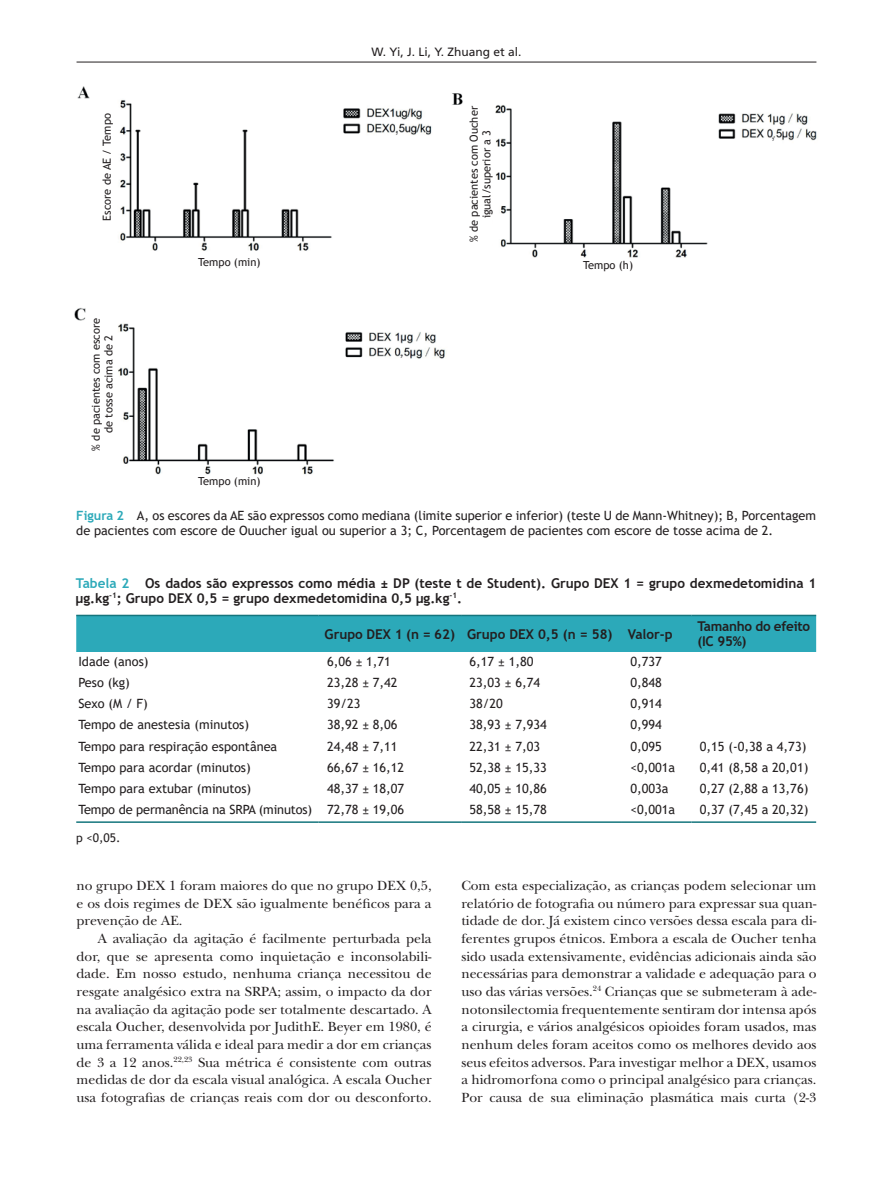
<style>
.page{position:relative;width:893px;height:1191px;background:#fff}
.page>*{position:absolute;margin:0;border:0;box-sizing:border-box;transform-origin:0 0}
.t1{font:15px "Arial";color:#636366}
.t2{font:13.8px/17.7px "New Baskerville Std";color:#231f20;text-align:justify}
.t3{font:700 13.5px/14.5px "Trebuchet MS";color:#231f20}
.t4{font:700 13.5px/14.5px "Trebuchet MS";letter-spacing:-.02em;color:#231f20}
.t5{font:12.75px/15px "Trebuchet MS";color:#231f20}
.t6{font:12px "Frutiger LT Std";color:#231f20}
.t7{font:12px "Trebuchet MS";color:#231f20}
.t8{font:11.1px/12.6px "Trebuchet MS";color:#231f20;text-align:center}
.s1{font-weight:700;color:#2ca9b9}
.s2{color:#2ca9b9}
</style>
<div class="page">
<hr style="left:77px;top:62px;width:739px;height:1px;background:#231f20">
<div style="left:76px;top:616px;width:740px;height:36px;background:#2ca9b9"></div>
<hr style="left:76px;top:614px;width:243px;height:2px;background:#15757d">
<hr style="left:319px;top:614px;width:142px;height:2px;background:#15757d">
<hr style="left:461px;top:614px;width:161px;height:2px;background:#15757d">
<hr style="left:622px;top:614px;width:69px;height:2px;background:#15757d">
<hr style="left:691px;top:614px;width:125px;height:2px;background:#15757d">
<hr style="left:76px;top:821px;width:243px;height:2px;background:#15757d">
<hr style="left:319px;top:821px;width:142px;height:2px;background:#15757d">
<hr style="left:461px;top:821px;width:161px;height:2px;background:#15757d">
<hr style="left:622px;top:821px;width:69px;height:2px;background:#15757d">
<hr style="left:691px;top:821px;width:125px;height:2px;background:#15757d">
<img style="left:74px;top:86px;width:743px;height:389px">
<div style="left:89px;top:139px;width:27px;height:62px;background:#fff"></div>
<div style="left:89px;top:307px;width:27px;height:173px;background:#fff"></div>
<div style="left:464px;top:93px;width:27px;height:173px;background:#fff"></div>
<div style="left:199px;top:252px;width:66px;height:17px;background:#fff"></div>
<div style="left:572px;top:261px;width:66px;height:17px;background:#fff"></div>
<p class="t6" style="left:371px;top:44px;width:152px">W. Yi, J. Li, Y. Zhuang et al.</p>
<p class="t8" style="left:100px;top:221px;width:109px;rotate:-90deg">Escore de AE / Tempo</p>
<p class="t8" style="left:468px;top:242px;width:137px;rotate:-90deg">% de pacientes com Oucher igual/superior a 3</p>
<p class="t1" style="left:395px;top:117px;width:6px">,</p>
<p class="t8" style="left:90px;top:450px;width:134px;rotate:-90deg">% de pacientes com escore de tosse acima de 2</p>
<p class="t8" style="left:198px;top:255px;width:64px">Tempo (min)</p>
<p class="t8" style="left:198px;top:475px;width:64px">Tempo (min)</p>
<p class="t1" style="left:399px;top:340px;width:6px">,</p>
<p class="t8" style="left:583px;top:259px;width:51px">Tempo (h)</p>
<p class="t1" style="left:771px;top:123px;width:6px">,</p>
<p class="t5" style="left:76px;top:508px;width:741px"><span class="s1">Figura 2</span> A, os escores da AE são expressos como mediana (limite superior e inferior) (teste U de Mann-Whitney); B, Porcentagem de pacientes com escore de Ouucher igual ou superior a 3; C, Porcentagem de pacientes com escore de tosse acima de 2.</p>
<p class="t3" style="left:76px;top:576px;width:742px"><span class="s2">Tabela 2</span> Os dados são expressos como média ± DP (teste t de Student). Grupo DEX 1 = grupo dexmedetomidina 1 µg.kg<sup>-1</sup>; Grupo DEX 0,5 = grupo dexmedetomidina 0,5 µg.kg<sup>-1</sup>.</p>
<p class="t3" style="left:325px;top:626px;width:350px">Grupo DEX 1 (n = 62) Grupo DEX 0,5 (n = 58) Valor-p</p>
<p class="t4" style="left:697px;top:619px;width:114px">Tamanho do efeito (IC 95%)</p>
<p class="t5" style="left:78px;top:653px;width:72px">Idade (anos)</p>
<p class="t5" style="left:327px;top:653px;width:65px">6,06 ± 1,71</p>
<p class="t5" style="left:470px;top:653px;width:65px">6,17 ± 1,80</p>
<p class="t5" style="left:630px;top:653px;width:33px">0,737</p>
<p class="t5" style="left:78px;top:675px;width:53px">Peso (kg)</p>
<p class="t5" style="left:327px;top:675px;width:72px">23,28 ± 7,42</p>
<p class="t5" style="left:470px;top:675px;width:72px">23,03 ± 6,74</p>
<p class="t5" style="left:630px;top:675px;width:33px">0,848</p>
<p class="t5" style="left:78px;top:696px;width:71px">Sexo (M / F)</p>
<p class="t5" style="left:327px;top:696px;width:35px">39/23</p>
<p class="t5" style="left:470px;top:696px;width:35px">38/20</p>
<p class="t5" style="left:630px;top:696px;width:33px">0,914</p>
<p class="t5" style="left:78px;top:717px;width:172px">Tempo de anestesia (minutos)</p>
<p class="t5" style="left:327px;top:717px;width:72px">38,92 ± 8,06</p>
<p class="t5" style="left:470px;top:717px;width:79px">38,93 ± 7,934</p>
<p class="t5" style="left:630px;top:717px;width:33px">0,994</p>
<p class="t5" style="left:78px;top:738px;width:200px">Tempo para respiração espontânea</p>
<p class="t5" style="left:327px;top:738px;width:72px">24,48 ± 7,11</p>
<p class="t5" style="left:470px;top:738px;width:72px">22,31 ± 7,03</p>
<p class="t5" style="left:630px;top:738px;width:33px">0,095</p>
<p class="t5" style="left:700px;top:738px;width:108px">0,15 (-0,38 a 4,73)</p>
<p class="t5" style="left:78px;top:760px;width:174px">Tempo para acordar (minutos)</p>
<p class="t5" style="left:327px;top:760px;width:79px">66,67 ± 16,12</p>
<p class="t5" style="left:470px;top:760px;width:79px">52,38 ± 15,33</p>
<p class="t5" style="left:630px;top:760px;width:46px">&lt;0,001a</p>
<p class="t5" style="left:700px;top:760px;width:110px">0,41 (8,58 a 20,01)</p>
<p class="t5" style="left:78px;top:781px;width:174px">Tempo para extubar (minutos)</p>
<p class="t5" style="left:327px;top:781px;width:79px">48,37 ± 18,07</p>
<p class="t5" style="left:470px;top:781px;width:79px">40,05 ± 10,86</p>
<p class="t5" style="left:630px;top:781px;width:40px">0,003a</p>
<p class="t5" style="left:700px;top:781px;width:110px">0,27 (2,88 a 13,76)</p>
<p class="t5" style="left:78px;top:802px;width:327px">Tempo de permanência na SRPA (minutos) 72,78 ± 19,06</p>
<p class="t5" style="left:470px;top:802px;width:79px">58,58 ± 15,78</p>
<p class="t5" style="left:630px;top:802px;width:46px">&lt;0,001a</p>
<p class="t5" style="left:700px;top:802px;width:110px">0,37 (7,45 a 20,32)</p>
<p class="t7" style="left:76px;top:830px;width:46px">p &lt;0,05.</p>
<p class="t2" style="left:77px;top:876px;width:357px">no grupo DEX 1 foram maiores do que no grupo DEX 0,5, e os dois regimes de DEX são igualmente benéficos para a prevenção de AE.</p>
<p class="t2" style="left:77px;top:929px;width:357px;text-indent:21px">A avaliação da agitação é facilmente perturbada pela dor, que se apresenta como inquietação e inconsolabili&shy;dade. Em nosso estudo, nenhuma criança necessitou de resgate analgésico extra na SRPA; assim, o impacto da dor na avaliação da agitação pode ser totalmente descartado. A escala Oucher, desenvolvida por JudithE. Beyer em 1980, é uma ferramenta válida e ideal para medir a dor em crianças de 3 a 12 anos.<sup>22,23</sup> Sua métrica é consistente com outras medidas de dor da escala visual analógica. A escala Oucher usa fotografias de crianças reais com dor ou desconforto.</p>
<p class="t2" style="left:461px;top:876px;width:357px">Com esta especialização, as crianças podem selecionar um relatório de fotografia ou número para expressar sua quan&shy;tidade de dor. Já existem cinco versões dessa escala para di&shy;ferentes grupos étnicos. Embora a escala de Oucher tenha sido usada extensivamente, evidências adicionais ainda são necessárias para demonstrar a validade e adequação para o uso das várias versões.<sup>24</sup> Crianças que se submeteram à ade&shy;notonsilectomia frequentemente sentiram dor intensa após a cirurgia, e vários analgésicos opioides foram usados, mas nenhum deles foram aceitos como os melhores devido aos seus efeitos adversos. Para investigar melhor a DEX, usamos a hidromorfona como o principal analgésico para crianças.<br>Por causa de sua eliminação plasmática mais curta (2-3</p>
</div>
